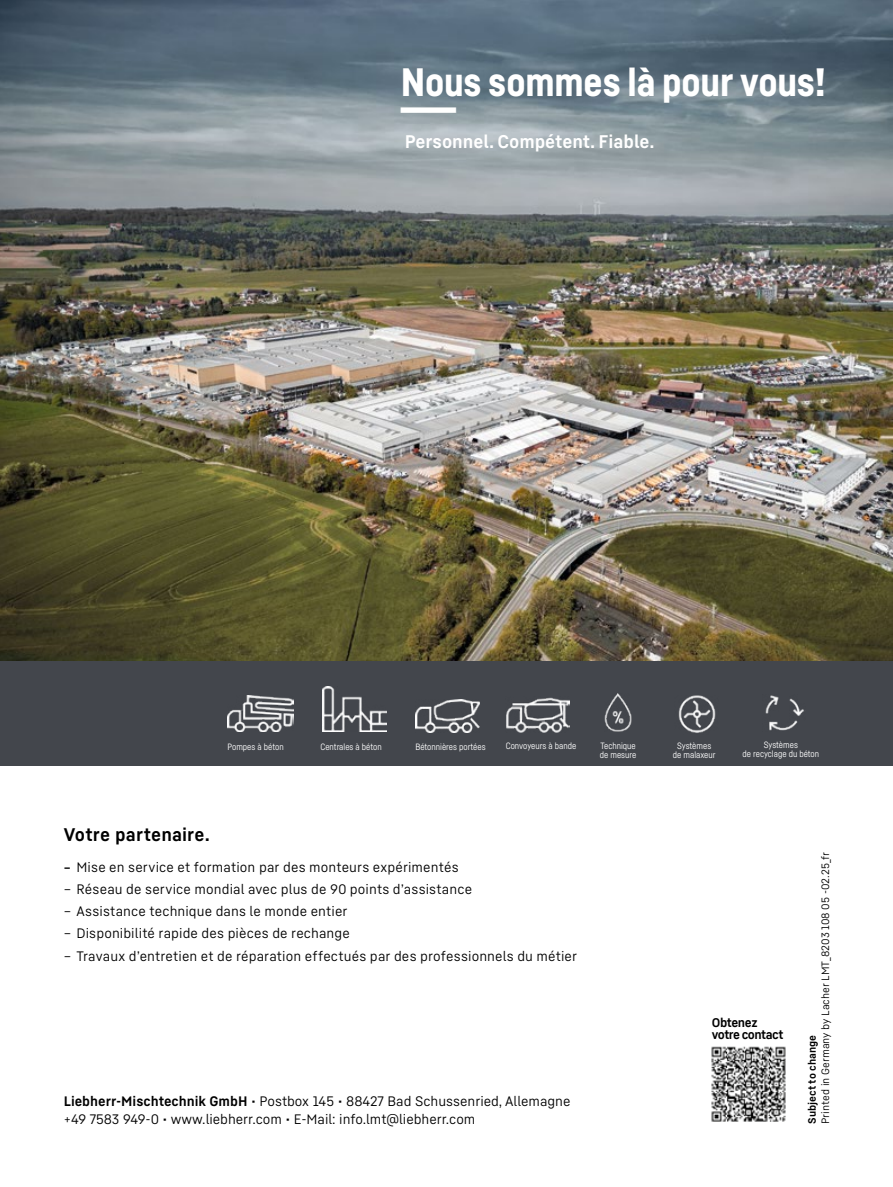
<style>
.page{position:relative;width:893px;height:1187px;background:#fff}
.page>*{position:absolute;margin:0;border:0;box-sizing:border-box;transform-origin:0 0}
.t1{font:900 39px/39px "Liebherr Head";letter-spacing:-.005em;color:#fff}
.t2{font:700 18px "Liebherr Text";color:#fff}
.t3{font:700 18px "Liebherr Text";letter-spacing:.01em;color:#000}
.t4{font:13.5px/18px "Liebherr Text";letter-spacing:.01em;color:#000}
.t5{font:700 12.45px/12.5px "Liebherr Text Office";letter-spacing:-.04em;color:#000}
.t6{font:10.5px "Liebherr Text";color:#000}
.t7{font:700 10.5px "Liebherr Text";color:#000}
.t8{font:9px/9px "Liebherr Head";color:#fff;text-align:center}
.s1{font-weight:700;font-size:12px}
.s2{font-weight:700}
</style>
<div class="page">
<div style="left:0;top:660px;width:893px;height:105px;background:#43464c"></div>
<img style="left:323px;top:686px;width:63px;height:45px">
<img style="left:228px;top:695px;width:65px;height:36px">
<img style="left:765px;top:695px;width:39px;height:36px">
<img style="left:415px;top:699px;width:64px;height:33px">
<img style="left:678px;top:695px;width:38px;height:38px">
<img style="left:506px;top:697px;width:63px;height:35px">
<img style="left:0;top:0;width:893px;height:660px">
<img style="left:604px;top:693px;width:28px;height:38px">
<img style="left:711px;top:1046px;width:75px;height:76px">
<h1 class="t1" style="left:401px;top:62px;width:426px">Nous sommes là pour vous! ---</h1>
<h2 class="t2" style="left:405px;top:129px;width:252px">Personnel. Compétent. Fiable.</h2>
<p class="t8" style="left:600px;top:741px;width:38px;text-align:left">Technique de mesure</p>
<p class="t8" style="left:742px;top:740px;width:78px">Systèmes<br>de recyclage du béton</p>
<p class="t8" style="left:228px;top:742px;width:58px">Pompes à béton</p>
<p class="t8" style="left:415px;top:742px;width:72px">Bétonnières portées</p>
<p class="t8" style="left:673px;top:740px;width:44px">Systèmes de malaxeur</p>
<p class="t8" style="left:320px;top:742px;width:63px">Centrales à béton</p>
<p class="t8" style="left:506px;top:741px;width:72px">Convoyeurs à bande</p>
<h2 class="t3" style="left:64px;top:822px;width:148px">Votre partenaire.</h2>
<p class="t4" style="left:64px;top:857px;width:396px"><span class="s1">–</span> Mise en service et formation par des monteurs expérimentés</p>
<p class="t4" style="left:64px;top:879px;width:410px">– Réseau de service mondial avec plus de 90 points d’assistance</p>
<p class="t4" style="left:64px;top:901px;width:285px">– Assistance technique dans le monde entier</p>
<p class="t4" style="left:64px;top:923px;width:288px">– Disponibilité rapide des pièces de rechange</p>
<p class="t4" style="left:64px;top:946px;width:515px">– Travaux d’entretien et de réparation effectués par des professionnels du métier</p>
<p class="t4" style="left:64px;top:1091px;width:508px"><span class="s2">Liebherr-Mischtechnik GmbH</span> • Postbox 145 • 88427 Bad Schussenried, Allemagne +49 7583 949-0 • www.liebherr.com • E-Mail: info.lmt@liebherr.com</p>
<p class="t5" style="left:712px;top:1015px;width:73px">Obtenez votre contact</p>
<p class="t6" style="left:818px;top:1123px;width:273px;rotate:-90deg">Printed in Germany by Lacher LMT_8203 108 05 -02.25_fr</p>
<p class="t7" style="left:805px;top:1123px;width:90px;rotate:-90deg">Subject to change</p>
</div>
